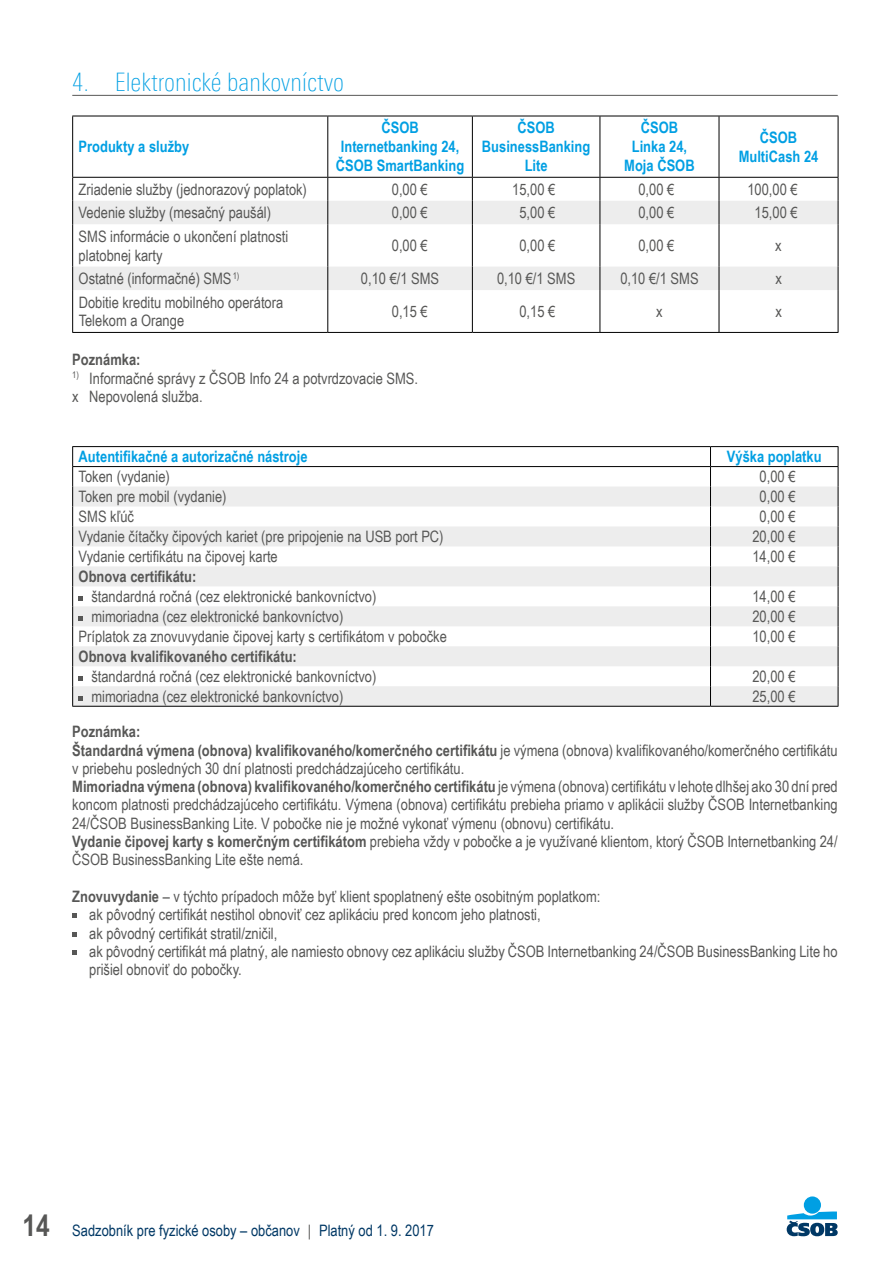
<style>
.page{position:relative;width:893px;height:1263px;background:#fff}
.page>*{position:absolute;margin:0;border:0;box-sizing:border-box;transform-origin:0 0}
.t1{font:100 25.5px "Linotype Univers 220 Cn";color:#009fe3}
.t2{font:15.75px/18.3px "Arial Narrow";color:#575756}
.t3{font:700 15.75px/18.9px "Arial Narrow";color:#009fe3;text-align:center}
.t4{font:700 15.75px "Arial Narrow";color:#575756}
.t5{font:15.75px "Arial Narrow";color:#003865}
.s1{font-weight:700}
.s2{font-weight:700;font-size:30px;color:#575756}
.s3{color:#575756}
</style>
<div class="page">
<div style="left:804px;top:1196px;width:17px;height:17px;background:#009fe3;border-radius:50%"></div>
<svg style="left:787px;top:1211px;width:51px;height:25px"></svg>
<hr style="left:72px;top:95px;width:766px;height:1px;background:#575756">
<svg style="left:73px;top:201px;width:765px;height:89px;fill:#ededed"></svg>
<hr style="left:72px;top:116px;width:256px;height:1px;background:#000">
<hr style="left:72px;top:116px;width:1px;height:61px;background:#000">
<hr style="left:328px;top:116px;width:144px;height:1px;background:#000">
<hr style="left:327px;top:116px;width:1px;height:61px;background:#000">
<hr style="left:472px;top:116px;width:128px;height:1px;background:#000">
<hr style="left:472px;top:116px;width:1px;height:61px;background:#000">
<hr style="left:600px;top:116px;width:119px;height:1px;background:#000">
<hr style="left:600px;top:116px;width:1px;height:61px;background:#000">
<hr style="left:719px;top:116px;width:119px;height:1px;background:#000">
<hr style="left:719px;top:116px;width:1px;height:61px;background:#000">
<hr style="left:838px;top:116px;width:1px;height:61px;background:#000">
<hr style="left:72px;top:177px;width:256px;height:1px;background:#000">
<hr style="left:328px;top:177px;width:144px;height:1px;background:#000">
<hr style="left:472px;top:177px;width:128px;height:1px;background:#000">
<hr style="left:600px;top:177px;width:119px;height:1px;background:#000">
<hr style="left:719px;top:177px;width:119px;height:1px;background:#000">
<svg style="left:72px;top:178px;width:1px;height:46px"></svg>
<svg style="left:327px;top:178px;width:1px;height:46px"></svg>
<svg style="left:472px;top:178px;width:1px;height:46px"></svg>
<svg style="left:600px;top:178px;width:1px;height:46px"></svg>
<svg style="left:719px;top:178px;width:1px;height:46px"></svg>
<svg style="left:838px;top:178px;width:1px;height:46px"></svg>
<hr style="left:72px;top:224px;width:1px;height:43px;background:#000">
<hr style="left:327px;top:224px;width:1px;height:43px;background:#000">
<hr style="left:472px;top:224px;width:1px;height:43px;background:#000">
<hr style="left:600px;top:224px;width:1px;height:43px;background:#000">
<hr style="left:719px;top:224px;width:1px;height:43px;background:#000">
<hr style="left:838px;top:224px;width:1px;height:43px;background:#000">
<svg style="left:72px;top:267px;width:1px;height:23px"></svg>
<svg style="left:327px;top:267px;width:1px;height:23px"></svg>
<svg style="left:472px;top:267px;width:1px;height:23px"></svg>
<svg style="left:600px;top:267px;width:1px;height:23px"></svg>
<svg style="left:719px;top:267px;width:1px;height:23px"></svg>
<svg style="left:838px;top:267px;width:1px;height:23px"></svg>
<hr style="left:72px;top:290px;width:1px;height:42px;background:#000">
<hr style="left:327px;top:290px;width:1px;height:42px;background:#000">
<hr style="left:472px;top:290px;width:1px;height:42px;background:#000">
<hr style="left:600px;top:290px;width:1px;height:42px;background:#000">
<hr style="left:719px;top:290px;width:1px;height:42px;background:#000">
<hr style="left:838px;top:290px;width:1px;height:42px;background:#000">
<hr style="left:72px;top:332px;width:256px;height:1px;background:#000">
<hr style="left:328px;top:332px;width:144px;height:1px;background:#000">
<hr style="left:472px;top:332px;width:128px;height:1px;background:#000">
<hr style="left:600px;top:332px;width:119px;height:1px;background:#000">
<hr style="left:719px;top:332px;width:119px;height:1px;background:#000">
<svg style="left:73px;top:486px;width:765px;height:220px;fill:#ededed"></svg>
<hr style="left:72px;top:446px;width:638px;height:1px;background:#000">
<hr style="left:710px;top:446px;width:128px;height:1px;background:#000">
<hr style="left:72px;top:466px;width:638px;height:1px;background:#000">
<hr style="left:710px;top:466px;width:128px;height:1px;background:#000">
<svg style="left:72px;top:447px;width:1px;height:259px"></svg>
<svg style="left:710px;top:447px;width:1px;height:259px"></svg>
<svg style="left:838px;top:447px;width:1px;height:259px"></svg>
<hr style="left:72px;top:706px;width:638px;height:1px;background:#000">
<hr style="left:710px;top:706px;width:128px;height:1px;background:#000">
<svg style="left:79px;top:596px;width:4px;height:5px"></svg>
<svg style="left:79px;top:616px;width:4px;height:5px"></svg>
<svg style="left:79px;top:676px;width:4px;height:4px"></svg>
<svg style="left:79px;top:696px;width:4px;height:4px"></svg>
<svg style="left:72px;top:914px;width:5px;height:4px"></svg>
<svg style="left:72px;top:932px;width:5px;height:4px"></svg>
<svg style="left:72px;top:950px;width:5px;height:4px"></svg>
<h1 class="t1" style="left:72px;top:67px;width:273px">4. Elektronické bankovníctvo</h1>
<p class="t3" style="left:79px;top:137px;width:112px">Produkty a služby</p>
<p class="t3" style="left:336px;top:118px;width:130px">ČSOB<br>Internetbanking 24,<br>ČSOB SmartBanking</p>
<p class="t3" style="left:482px;top:118px;width:110px">ČSOB<br>BusinessBanking<br>Lite</p>
<p class="t3" style="left:624px;top:118px;width:72px">ČSOB<br>Linka 24,<br>Moja ČSOB</p>
<p class="t3" style="left:739px;top:127px;width:81px">ČSOB<br>MultiCash 24</p>
<p class="t2" style="left:79px;top:179px;width:230px">Zriadenie služby (jednorazový poplatok)</p>
<p class="t2" style="left:392px;top:179px;width:37px">0,00 €</p>
<p class="t2" style="left:512px;top:179px;width:45px">15,00 €</p>
<p class="t2" style="left:638px;top:179px;width:37px">0,00 €</p>
<p class="t2" style="left:747px;top:179px;width:52px">100,00 €</p>
<p class="t2" style="left:79px;top:203px;width:194px">Vedenie služby (mesačný paušál)</p>
<p class="t2" style="left:392px;top:203px;width:37px">0,00 €</p>
<p class="t2" style="left:519px;top:203px;width:37px">5,00 €</p>
<p class="t2" style="left:638px;top:203px;width:37px">0,00 €</p>
<p class="t2" style="left:755px;top:203px;width:45px">15,00 €</p>
<p class="t2" style="left:79px;top:226px;width:211px;line-height:18.9px">SMS informácie o ukončení platnosti platobnej karty</p>
<p class="t2" style="left:392px;top:236px;width:37px">0,00 €</p>
<p class="t2" style="left:519px;top:236px;width:37px">0,00 €</p>
<p class="t2" style="left:638px;top:236px;width:37px">0,00 €</p>
<p class="t2" style="left:775px;top:236px;width:8px">x</p>
<p class="t2" style="left:79px;top:269px;width:162px">Ostatné (informačné) SMS<sup>1)</sup></p>
<p class="t2" style="left:361px;top:269px;width:80px">0,10 €/1 SMS</p>
<p class="t2" style="left:497px;top:269px;width:80px">0,10 €/1 SMS</p>
<p class="t2" style="left:620px;top:269px;width:80px">0,10 €/1 SMS</p>
<p class="t2" style="left:775px;top:269px;width:8px">x</p>
<p class="t2" style="left:79px;top:292px;width:206px;line-height:18.9px">Dobitie kreditu mobilného operátora<br>Telekom a Orange</p>
<p class="t2" style="left:392px;top:302px;width:37px">0,15 €</p>
<p class="t2" style="left:519px;top:302px;width:37px">0,15 €</p>
<p class="t2" style="left:656px;top:302px;width:8px">x</p>
<p class="t2" style="left:775px;top:302px;width:8px">x</p>
<p class="t4" style="left:72px;top:347px;width:70px">Poznámka:</p>
<p class="t2" style="left:72px;top:368px;width:347px;line-height:18.9px"><sup>1)</sup> Informačné správy z ČSOB Info 24 a potvrdzovacie SMS. x Nepovolená služba.</p>
<p class="t3" style="left:79px;top:446px;width:230px">Autentifikačné a autorizačné nástroje</p>
<p class="t3" style="left:727px;top:446px;width:96px">Výška poplatku</p>
<p class="t2" style="left:79px;top:467px;width:93px">Token (vydanie)</p>
<p class="t2" style="left:760px;top:467px;width:37px">0,00 €</p>
<p class="t2" style="left:79px;top:487px;width:149px">Token pre mobil (vydanie)</p>
<p class="t2" style="left:760px;top:487px;width:37px">0,00 €</p>
<p class="t2" style="left:79px;top:507px;width:57px">SMS kľúč</p>
<p class="t2" style="left:760px;top:507px;width:37px">0,00 €</p>
<p class="t2" style="left:79px;top:527px;width:366px">Vydanie čítačky čipových kariet (pre pripojenie na USB port PC)</p>
<p class="t2" style="left:752px;top:527px;width:45px">20,00 €</p>
<p class="t2" style="left:79px;top:547px;width:201px">Vydanie certifikátu na čipovej karte</p>
<p class="t2" style="left:752px;top:547px;width:45px">14,00 €</p>
<p class="t4" style="left:79px;top:565px;width:119px">Obnova certifikátu:</p>
<p class="t2" style="left:91px;top:587px;width:287px">štandardná ročná (cez elektronické bankovníctvo)</p>
<p class="t2" style="left:752px;top:587px;width:45px">14,00 €</p>
<p class="t2" style="left:91px;top:607px;width:253px">mimoriadna (cez elektronické bankovníctvo)</p>
<p class="t2" style="left:752px;top:607px;width:45px">20,00 €</p>
<p class="t2" style="left:79px;top:627px;width:370px">Príplatok za znovuvydanie čipovej karty s certifikátom v pobočke</p>
<p class="t2" style="left:752px;top:627px;width:45px">10,00 €</p>
<p class="t4" style="left:79px;top:645px;width:220px">Obnova kvalifikovaného certifikátu:</p>
<p class="t2" style="left:91px;top:667px;width:287px">štandardná ročná (cez elektronické bankovníctvo)</p>
<p class="t2" style="left:752px;top:667px;width:45px">20,00 €</p>
<p class="t2" style="left:91px;top:687px;width:253px">mimoriadna (cez elektronické bankovníctvo)</p>
<p class="t2" style="left:752px;top:687px;width:45px">25,00 €</p>
<p class="t2" style="left:72px;top:722px;width:767px"><span class="s1">Poznámka:<br>Štandardná výmena (obnova) kvalifikovaného/komerčného certifikátu</span> je výmena (obnova) kvalifikovaného/komerčného certifikátu v priebehu posledných 30 dní platnosti predchádzajúceho certifikátu.<br><span class="s1">Mimoriadna výmena (obnova) kvalifikovaného/komerčného certifikátu</span> je výmena (obnova) certifikátu v lehote dlhšej ako 30 dní pred koncom platnosti predchádzajúceho certifikátu. Výmena (obnova) certifikátu prebieha priamo v aplikácii služby ČSOB Internetbanking 24/ČSOB BusinessBanking Lite. V pobočke nie je možné vykonať výmenu (obnovu) certifikátu.<br><span class="s1">Vydanie čipovej karty s komerčným certifikátom</span> prebieha vždy v pobočke a je využívané klientom, ktorý ČSOB Internetbanking 24/ ČSOB BusinessBanking Lite ešte nemá.</p>
<p class="t2" style="left:89px;top:887px;width:750px;text-indent:-17px"><span class="s1">Znovuvydanie</span> – v týchto prípadoch môže byť klient spoplatnený ešte osobitným poplatkom:<br>ak pôvodný certifikát nestihol obnoviť cez aplikáciu pred koncom jeho platnosti,<br>ak pôvodný certifikát stratil/zničil,<br>ak pôvodný certifikát má platný, ale namiesto obnovy cez aplikáciu služby ČSOB Internetbanking 24/ČSOB BusinessBanking Lite ho prišiel obnoviť do pobočky.</p>
<p class="t5" style="left:22px;top:1219px;width:413px"><span class="s2">14</span> Sadzobník pre fyzické osoby – občanov <span class="s3">|</span> Platný od 1. 9. 2017</p>
</div>
